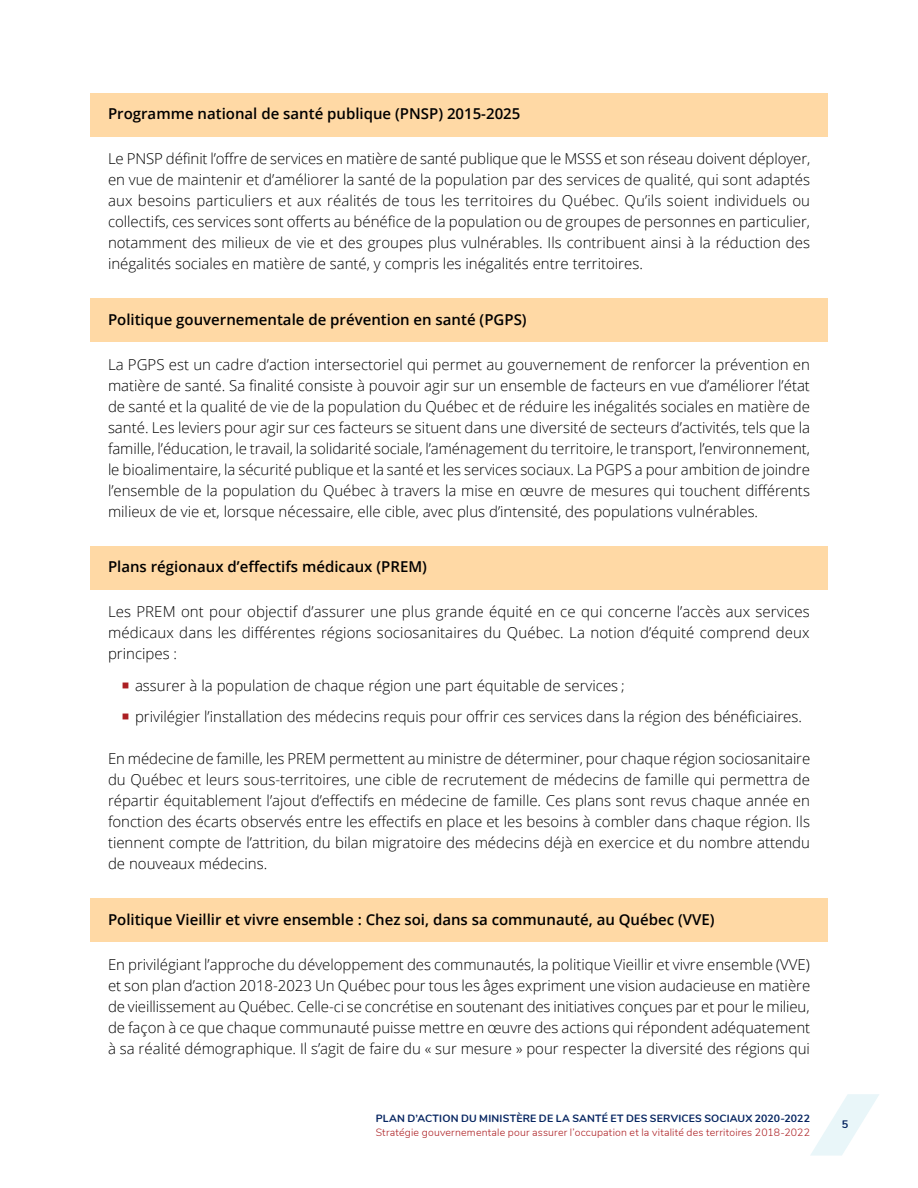
<style>
.page{position:relative;width:918px;height:1188px;background:#fff}
.page>*{position:absolute;margin:0;border:0;box-sizing:border-box;transform-origin:0 0}
.t1{font:300 15px/21px "Open Sans";color:#000;text-align:justify}
.t2{font:600 15px "Open Sans";color:#000}
.t3{font:700 10.8px "Nunito";color:#052460}
.t4{font:300 10.5px "Nunito";letter-spacing:.02em;color:#ac1f23}
.t5{font:700 10.5px "Nunito";letter-spacing:.015em;color:#052460}
</style>
<div class="page">
<svg style="left:810px;top:1094px;width:69px;height:62px"></svg>
<div style="left:90px;top:93px;width:738px;height:44px;background:#ffd9a5"></div>
<div style="left:90px;top:298px;width:738px;height:44px;background:#ffd9a5"></div>
<div style="left:90px;top:546px;width:738px;height:44px;background:#ffd9a5"></div>
<div style="left:90px;top:898px;width:738px;height:44px;background:#ffd9a5"></div>
<h5 class="t2" style="left:108px;top:104px;width:414px">Programme national de santé publique (PNSP) 2015-2025</h5>
<p class="t1" style="left:108px;top:148px;width:704px">Le PNSP définit l’offre de services en matière de santé publique que le MSSS et son réseau doivent déployer, en vue de maintenir et d’améliorer la santé de la population par des services de qualité, qui sont adaptés aux besoins particuliers et aux réalités de tous les territoires du Québec. Qu’ils soient individuels ou collectifs, ces services sont offerts au bénéfice de la population ou de groupes de personnes en particulier, notamment des milieux de vie et des groupes plus vulnérables. Ils contribuent ainsi à la réduction des inégalités sociales en matière de santé, y compris les inégalités entre territoires.</p>
<h5 class="t2" style="left:108px;top:309px;width:420px">Politique gouvernementale de prévention en santé (PGPS)</h5>
<p class="t1" style="left:108px;top:354px;width:704px">La PGPS est un cadre d’action intersectoriel qui permet au gouvernement de renforcer la prévention en matière de santé. Sa finalité consiste à pouvoir agir sur un ensemble de facteurs en vue d’améliorer l’état de santé et la qualité de vie de la population du Québec et de réduire les inégalités sociales en matière de santé. Les leviers pour agir sur ces facteurs se situent dans une diversité de secteurs d’activités, tels que la famille, l’éducation, le travail, la solidarité sociale, l’aménagement du territoire, le transport, l’environnement, le bioalimentaire, la sécurité publique et la santé et les services sociaux. La PGPS a pour ambition de joindre l’ensemble de la population du Québec à travers la mise en œuvre de mesures qui touchent différents milieux de vie et, lorsque nécessaire, elle cible, avec plus d’intensité, des populations vulnérables.</p>
<h5 class="t2" style="left:108px;top:557px;width:320px">Plans régionaux d’effectifs médicaux (PREM)</h5>
<p class="t1" style="left:108px;top:601px;width:703px">Les PREM ont pour objectif d’assurer une plus grande équité en ce qui concerne l’accès aux services médicaux dans les différentes régions sociosanitaires du Québec. La notion d’équité comprend deux principes :</p>
<p class="t1" style="left:135px;top:675px;width:491px">assurer à la population de chaque région une part équitable de services ;</p>
<p class="t1" style="left:135px;top:706px;width:669px">privilégier l’installation des médecins requis pour offrir ces services dans la région des bénéficiaires.</p>
<p class="t1" style="left:108px;top:748px;width:704px">En médecine de famille, les PREM permettent au ministre de déterminer, pour chaque région sociosanitaire du Québec et leurs sous-territoires, une cible de recrutement de médecins de famille qui permettra de répartir équitablement l’ajout d’effectifs en médecine de famille. Ces plans sont revus chaque année en fonction des écarts observés entre les effectifs en place et les besoins à combler dans chaque région. Ils tiennent compte de l’attrition, du bilan migratoire des médecins déjà en exercice et du nombre attendu de nouveaux médecins.</p>
<h5 class="t2" style="left:108px;top:909px;width:608px">Politique Vieillir et vivre ensemble : Chez soi, dans sa communauté, au Québec (VVE)</h5>
<p class="t1" style="left:108px;top:954px;width:704px">En privilégiant l’approche du développement des communautés, la politique Vieillir et vivre ensemble (VVE) et son plan d’action 2018-2023 Un Québec pour tous les âges expriment une vision audacieuse en matière de vieillissement au Québec. Celle-ci se concrétise en soutenant des initiatives conçues par et pour le milieu, de façon à ce que chaque communauté puisse mettre en œuvre des actions qui répondent adéquatement à sa réalité démographique. Il s’agit de faire du « sur mesure » pour respecter la diversité des régions qui</p>
<p class="t5" style="left:376px;top:1111px;width:436px">PLAN D’ACTION DU MINISTÈRE DE LA SANTÉ ET DES SERVICES SOCIAUX 2020-2022</p>
<p class="t4" style="left:376px;top:1124px;width:436px">Stratégie gouvernementale pour assurer l’occupation et la vitalité des territoires 2018-2022</p>
<p class="t3" style="left:842px;top:1117px;width:8px">5</p>
</div>
